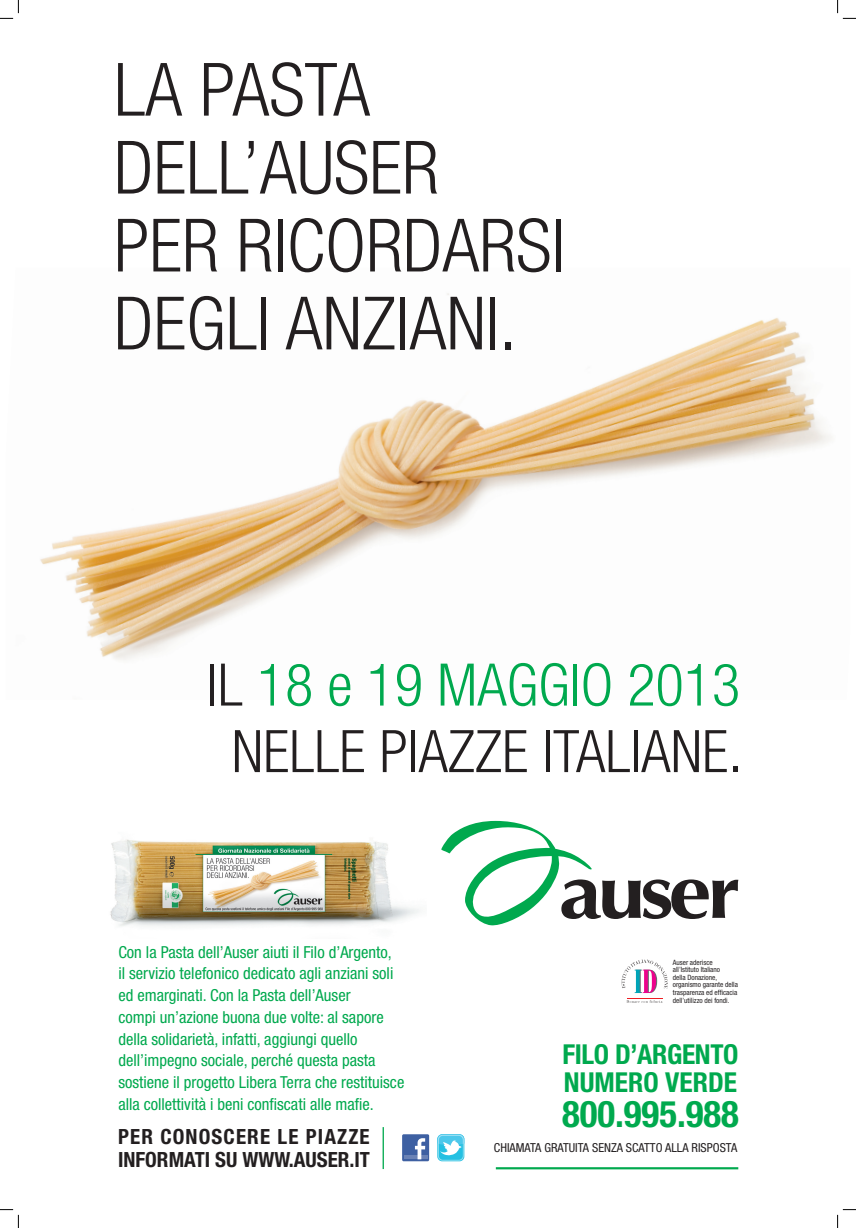
<style>
.page{position:relative;width:856px;height:1228px;background:#fff}
.page>*{position:absolute;margin:0;border:0;box-sizing:border-box;transform-origin:0 0}
.t1{font:300 condensed 73.59px "Helvetica Neue LT Std";color:#231f20}
.t2{font:300 condensed 58.71px "Helvetica Neue LT Std";color:#231f20}
.t3{font:300 condensed 58.71px "Helvetica Neue LT Std";color:#00a94e}
.t4{font:700 condensed 36.84px "Helvetica Neue LT Std";color:#00a94e}
.t5{font:700 condensed 27.47px "Helvetica Neue LT Std";letter-spacing:-.005em;color:#00a94e}
.t6{font:700 condensed 21px "Helvetica Neue LT Std";color:#231f20}
.t7{font:700 condensed 21px "Helvetica Neue LT Std";letter-spacing:.055em;color:#231f20}
.t8{font:condensed 16.54px "Helvetica Neue LT Std";color:#00a94e}
.t9{font:condensed 12.42px "Helvetica Neue LT Std";color:#231f20}
.t10{font:condensed 7.26px "Helvetica Neue LT Std";color:#231f20}
.s1{color:#231f20}
</style>
<div class="page">
<img style="left:110px;top:839px;width:309px;height:88px">
<img style="left:40px;top:293px;width:792px;height:367px">
<svg style="left:441px;top:820px;width:297px;height:105px"></svg>
<hr style="left:382px;top:1126px;width:2px;height:42px;background:#00a94e">
<svg style="left:626px;top:1000px;width:36px;height:2px"></svg>
<hr style="left:626px;top:997px;width:36px;height:1px;background:#ee1d23">
<svg style="left:621px;top:959px;width:46px;height:33px"></svg>
<hr style="left:495px;top:1167px;width:243px;height:2px;background:#00a94e">
<div style="left:402px;top:1134px;width:27px;height:27px;background:#3e60a2;border-radius:2px"></div>
<hr style="left:404px;top:1155px;width:23px;height:4px;background:#6a82b5">
<svg style="left:415px;top:1138px;width:10px;height:21px"></svg>
<svg style="left:437px;top:1134px;width:27px;height:27px"></svg>
<svg style="left:437px;top:1134px;width:27px;height:26px"></svg>
<svg style="left:0;top:0;width:19px;height:19px"></svg>
<svg style="left:0;top:1209px;width:19px;height:18px"></svg>
<svg style="left:837px;top:0;width:18px;height:19px"></svg>
<svg style="left:837px;top:1209px;width:18px;height:18px"></svg>
<p class="t1" style="left:114px;top:47px;width:257px">LA PASTA</p>
<p class="t1" style="left:114px;top:125px;width:326px">DELL’AUSER</p>
<p class="t1" style="left:114px;top:203px;width:452px">PER RICORDARSI</p>
<p class="t1" style="left:114px;top:281px;width:404px">DEGLI ANZIANI.</p>
<p class="t3" style="left:207px;top:651px;width:534px"><span class="s1">IL</span> 18 e 19 MAGGIO 2013</p>
<p class="t2" style="left:231px;top:717px;width:512px">NELLE PIAZZE ITALIANE.</p>
<p class="t8" style="left:118px;top:942px;width:275px">Con la Pasta dell’Auser aiuti il Filo d’Argento,</p>
<p class="t8" style="left:118px;top:963px;width:276px">il servizio telefonico dedicato agli anziani soli</p>
<p class="t8" style="left:118px;top:985px;width:234px">ed emarginati. Con la Pasta dell’Auser</p>
<p class="t8" style="left:118px;top:1007px;width:267px">compi un’azione buona due volte: al sapore</p>
<p class="t8" style="left:118px;top:1029px;width:241px">della solidarietà, infatti, aggiungi quello</p>
<p class="t8" style="left:118px;top:1050px;width:259px">dell’impegno sociale, perché questa pasta</p>
<p class="t8" style="left:118px;top:1072px;width:287px">sostiene il progetto Libera Terra che restituisce</p>
<p class="t8" style="left:118px;top:1094px;width:257px">alla collettività i beni confiscati alle mafie.</p>
<p class="t7" style="left:118px;top:1123px;width:253px">PER CONOSCERE LE PIAZZE</p>
<p class="t6" style="left:118px;top:1146px;width:253px">INFORMATI SU WWW.AUSER.IT</p>
<p class="t10" style="left:672px;top:957px;width:41px">Auser aderisce</p>
<p class="t10" style="left:672px;top:965px;width:49px">all’Istituto Italiano</p>
<p class="t10" style="left:672px;top:973px;width:46px">della Donazione,</p>
<p class="t10" style="left:672px;top:980px;width:67px">organismo garante della</p>
<p class="t10" style="left:672px;top:988px;width:66px">trasparenza ed efficacia</p>
<p class="t10" style="left:672px;top:995px;width:58px">dell’utilizzo dei fondi.</p>
<p class="t5" style="left:562px;top:1037px;width:177px">FILO D’ARGENTO</p>
<p class="t5" style="left:563px;top:1065px;width:175px">NUMERO VERDE</p>
<p class="t4" style="left:562px;top:1091px;width:178px">800.995.988</p>
<p class="t9" style="left:494px;top:1140px;width:245px">CHIAMATA GRATUITA SENZA SCATTO ALLA RISPOSTA</p>
</div>
